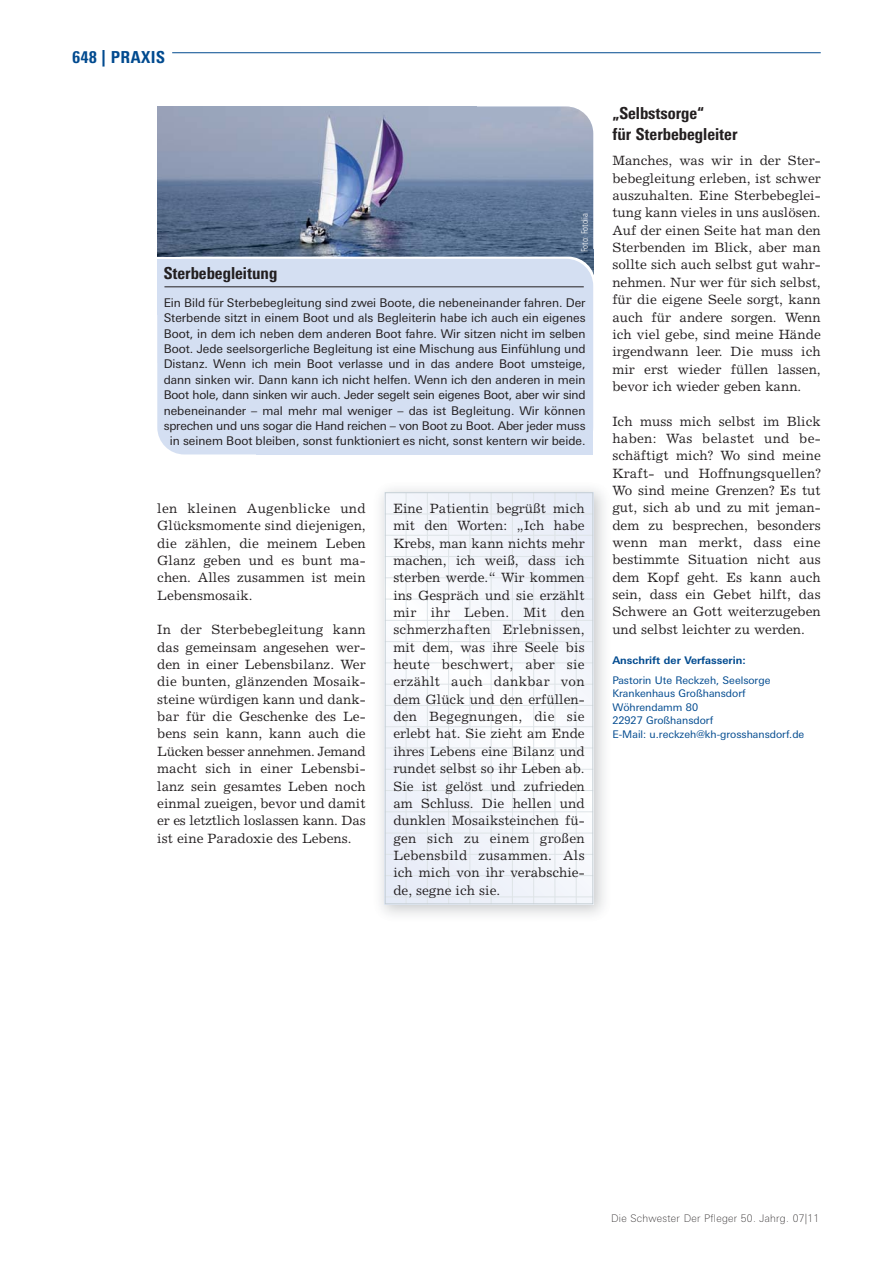
<style>
.page{position:relative;width:893px;height:1264px;background:#fff}
.page>*{position:absolute;margin:0;border:0;box-sizing:border-box;transform-origin:0 0}
.t1{font:800 condensed 16.5px/21px "LT Univers";color:#231f20}
.t2{font:800 condensed 16.5px "LT Univers";letter-spacing:.025em;color:#004a8f}
.t3{font:13.5px/17.4px "Excelsior";color:#231f20;text-align:justify}
.t4{font:12px/15.5px "LT Univers Basic";color:#231f20;text-align:center}
.t5{font:10.5px/13.5px "LT Univers Basic";color:#004a8f}
.t6{font:100 10.5px "LT Univers Basic";letter-spacing:.025em;color:#231f20}
.t7{font:700 10.5px "LT Univers Basic";color:#004a8f}
.t8{font:300 condensed 9px "LT Univers";color:#fff}
</style>
<div class="page">
<img style="left:380px;top:489px;width:224px;height:426px">
<div style="left:385px;top:492px;width:208px;height:412px;background:#f3f6fb"></div>
<hr style="left:406px;top:492px;width:1px;height:412px;background:#dee4e7">
<hr style="left:427px;top:492px;width:1px;height:412px;background:#dee4e7">
<hr style="left:448px;top:492px;width:1px;height:412px;background:#dee4e7">
<hr style="left:469px;top:492px;width:1px;height:412px;background:#dee4e7">
<hr style="left:491px;top:492px;width:1px;height:412px;background:#dee4e7">
<hr style="left:512px;top:492px;width:1px;height:412px;background:#dee4e7">
<hr style="left:533px;top:492px;width:1px;height:412px;background:#dee4e7">
<hr style="left:554px;top:492px;width:1px;height:412px;background:#dee4e7">
<hr style="left:576px;top:492px;width:1px;height:412px;background:#dee4e7">
<hr style="left:385px;top:513px;width:208px;height:1px;background:#dee4e7">
<hr style="left:385px;top:535px;width:208px;height:1px;background:#dee4e7">
<hr style="left:385px;top:556px;width:208px;height:1px;background:#dee4e7">
<hr style="left:385px;top:577px;width:208px;height:1px;background:#dee4e7">
<hr style="left:385px;top:598px;width:208px;height:1px;background:#dee4e7">
<hr style="left:385px;top:620px;width:208px;height:1px;background:#dee4e7">
<hr style="left:385px;top:641px;width:208px;height:1px;background:#dee4e7">
<hr style="left:385px;top:662px;width:208px;height:1px;background:#dee4e7">
<hr style="left:385px;top:683px;width:208px;height:1px;background:#dee4e7">
<hr style="left:385px;top:705px;width:208px;height:1px;background:#dee4e7">
<hr style="left:385px;top:726px;width:208px;height:1px;background:#dee4e7">
<hr style="left:385px;top:747px;width:208px;height:1px;background:#dee4e7">
<hr style="left:385px;top:768px;width:208px;height:1px;background:#dee4e7">
<hr style="left:385px;top:790px;width:208px;height:1px;background:#dee4e7">
<hr style="left:385px;top:811px;width:208px;height:1px;background:#dee4e7">
<hr style="left:385px;top:832px;width:208px;height:1px;background:#dee4e7">
<hr style="left:385px;top:853px;width:208px;height:1px;background:#dee4e7">
<hr style="left:385px;top:875px;width:208px;height:1px;background:#dee4e7">
<hr style="left:385px;top:896px;width:208px;height:1px;background:#dee4e7">
<div style="left:385px;top:492px;width:208px;height:412px;border:1px solid #c4ced4"></div>
<img style="left:476px;top:107px;width:117px;height:142px">
<hr style="left:172px;top:52px;width:649px;height:1px;background:#004a8f">
<img style="left:157px;top:107px;width:319px;height:142px">
<img style="left:157px;top:249px;width:436px;height:24px">
<div style="left:157px;top:259px;width:436px;height:195px;background:#d4dff2;border-radius:27px"></div>
<hr style="left:164px;top:286px;width:420px;height:1px;background:#231f20">
<p class="t2" style="left:72px;top:49px;width:94px">648 | PRAXIS</p>
<p class="t1" style="left:164px;top:263px;width:115px">Sterbebegleitung</p>
<p class="t8" style="left:581px;top:252px;width:41px;rotate:-90deg">Foto: Fotolia</p>
<p class="t4" style="left:164px;top:296px;width:423px">Ein Bild für Sterbebegleitung sind zwei Boote, die nebeneinander fahren. Der Sterbende sitzt in einem Boot und als Begleiterin habe ich auch ein eigenes Boot, in dem ich neben dem anderen Boot fahre. Wir sitzen nicht im selben Boot. Jede seelsorgerliche Begleitung ist eine Mischung aus Einfühlung und Distanz. Wenn ich mein Boot verlasse und in das andere Boot umsteige, dann sinken wir. Dann kann ich nicht helfen. Wenn ich den anderen in mein Boot hole, dann sinken wir auch. Jeder segelt sein eigenes Boot, aber wir sind nebeneinander – mal mehr mal weniger – das ist Begleitung. Wir können sprechen und uns sogar die Hand reichen – von Boot zu Boot. Aber jeder muss in seinem Boot bleiben, sonst funktioniert es nicht, sonst kentern wir beide.</p>
<p class="t3" style="left:157px;top:500px;width:210px">len kleinen Augenblicke und Glücksmomente sind diejenigen, die zählen, die meinem Leben Glanz geben und es bunt ma - chen. Alles zusammen ist mein Lebensmosaik.</p>
<p class="t3" style="left:157px;top:622px;width:210px">In der Sterbebegleitung kann das gemeinsam angesehen wer&shy;den in einer Lebensbilanz. Wer die bunten, glänzenden Mosaik - steine würdigen kann und dank&shy;bar für die Geschenke des Le - bens sein kann, kann auch die Lü cken besser annehmen. Jemand macht sich in einer Lebensbi - lanz sein gesamtes Leben noch einmal zueigen, bevor und damit er es letztlich loslassen kann. Das ist eine Paradoxie des Lebens.</p>
<p class="t3" style="left:393px;top:500px;width:193px">Eine Patientin begrüßt mich mit den Worten: „Ich habe Krebs, man kann nichts mehr machen, ich weiß, dass ich sterben werde.“ Wir kommen ins Gespräch und sie erzählt mir ihr Leben. Mit den schmerzhaften Erlebnissen, mit dem, was ihre Seele bis heute beschwert, aber sie erzählt auch dankbar von dem Glück und den erfüllen&shy;den Begegnungen, die sie erlebt hat. Sie zieht am Ende ihres Lebens eine Bilanz und rundet selbst so ihr Leben ab.<br>Sie ist gelöst und zufrieden am Schluss. Die hellen und dunklen Mosaiksteinchen fü - gen sich zu einem großen Lebensbild zusammen. Als ich mich von ihr verabschie&shy;de, segne ich sie.</p>
<p class="t1" style="left:612px;top:103px;width:127px">„Selbstsorge“<br>für Sterbebegleiter</p>
<p class="t3" style="left:612px;top:153px;width:210px">Manches, was wir in der Ster - bebegleitung erleben, ist schwer auszuhalten. Eine Sterbebeglei - tung kann vieles in uns auslösen.<br>Auf der einen Seite hat man den Sterbenden im Blick, aber man sollte sich auch selbst gut wahr&shy;nehmen. Nur wer für sich selbst, für die eigene Seele sorgt, kann auch für andere sorgen. Wenn ich viel gebe, sind meine Hände irgendwann leer. Die muss ich mir erst wieder füllen lassen, bevor ich wieder geben kann.</p>
<p class="t3" style="left:612px;top:413px;width:210px">Ich muss mich selbst im Blick haben: Was belastet und be - schäftigt mich? Wo sind meine Kraft- und Hoffnungsquellen?<br>Wo sind meine Grenzen? Es tut gut, sich ab und zu mit jeman&shy;dem zu besprechen, besonders wenn man merkt, dass eine bestimmte Situation nicht aus dem Kopf geht. Es kann auch sein, dass ein Gebet hilft, das Schwere an Gott weiterzugeben und selbst leichter zu werden.</p>
<p class="t7" style="left:612px;top:655px;width:135px">Anschrift der Verfasserin:</p>
<p class="t5" style="left:612px;top:674px;width:193px">Pastorin Ute Reckzeh, Seelsorge<br>Krankenhaus Großhansdorf<br>Wöhrendamm 80<br>22927 Großhansdorf<br>E-Mail: u.reckzeh@kh-grosshansdorf.de</p>
<p class="t6" style="left:611px;top:1214px;width:210px">Die Schwester Der Pfleger 50. Jahrg. 07|11</p>
</div>
